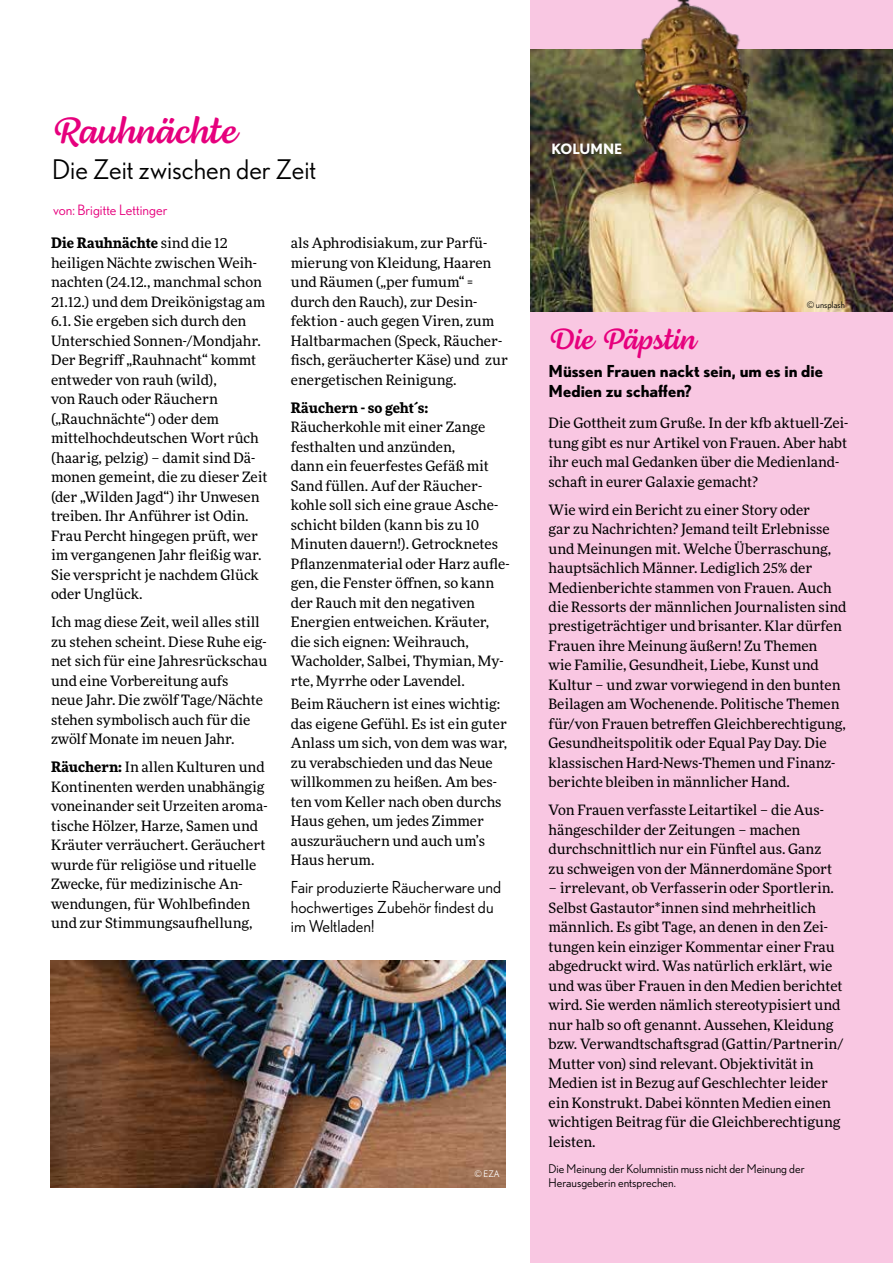
<style>
.page{position:relative;width:893px;height:1263px;background:#fff}
.page>*{position:absolute;margin:0;border:0;box-sizing:border-box;transform-origin:0 0}
.t1{font:37.5px "Lemongrass Script";color:#e6007d}
.t2{font:30px "Lemongrass Script";color:#e6007d}
.t3{font:27px "Nobel";color:#000}
.t4{font:16.5px/19.5px "Nobel";color:#000}
.t5{font:700 16.5px/19.5px "Nobel";color:#000}
.t6{font:14.25px/19.5px "More Pro";color:#000}
.t7{font:14.25px "Nobel";color:#e6007d}
.t8{font:700 14.25px "More Pro";color:#000}
.t9{font:700 14.25px "Nobel";color:#fff}
.t10{font:12px/13.5px "Nobel";color:#000}
.t11{font:9px "Nobel";color:#000}
.t12{font:9px "Nobel";color:#fff}
.s1{font-weight:700}
</style>
<div class="page">
<div style="left:531px;top:0;width:362px;height:1263px;background:#f9c7e2"></div>
<img style="left:530px;top:50px;width:363px;height:262px">
<img style="left:618px;top:0;width:148px;height:146px">
<img style="left:51px;top:960px;width:454px;height:227px">
<h1 class="t1" style="left:52px;top:108px;width:186px">Rauhnächte</h1>
<h3 class="t3" style="left:52px;top:154px;width:266px">Die Zeit zwischen der Zeit</h3>
<p class="t7" style="left:53px;top:201px;width:116px">von: Brigitte Lettinger</p>
<p class="t6" style="left:291px;top:233px;width:219px">als Aphrodisiakum, zur Parfü&shy;mierung von Kleidung, Haaren und Räumen („per fumum“ = durch den Rauch), zur Desin&shy;fektion - auch gegen Viren, zum<br>Haltbarmachen (Speck, Räucher&shy;fisch, geräucherter Käse) und zur energetischen Reinigung.</p>
<p class="t8" style="left:291px;top:397px;width:139px">Räuchern - so geht´s:</p>
<p class="t6" style="left:291px;top:417px;width:220px">Räucherkohle mit einer Zange festhalten und anzünden,<br>dann ein feuerfestes Gefäß mit<br>Sand füllen. Auf der Räucher&shy;kohle soll sich eine graue Asche&shy;schicht bilden (kann bis zu 10<br>Minuten dauern!). Getrocknetes<br>Pflanzenmaterial oder Harz aufle&shy;gen, die Fenster öffnen, so kann der Rauch mit den negativen<br>Energien entweichen. Kräuter, die sich eignen: Weihrauch,<br>Wacholder, Salbei, Thymian, My&shy;rte, Myrrhe oder Lavendel.</p>
<p class="t6" style="left:291px;top:694px;width:218px">Beim Räuchern ist eines wichtig: das eigene Gefühl. Es ist ein guter<br>Anlass um sich, von dem was war, zu verabschieden und das Neue willkommen zu heißen. Am bes&shy;ten vom Keller nach oben durchs<br>Haus gehen, um jedes Zimmer auszuräuchern und auch um’s<br>Haus herum.</p>
<p class="t4" style="left:291px;top:878px;width:212px">Fair produzierte Räucherware und hochwertiges Zubehör findest du im Weltladen!</p>
<p class="t6" style="left:51px;top:233px;width:218px"><span class="s1">Die Rauhnächte</span> sind die 12 heiligen Nächte zwischen Weih&shy;nachten (24.12., manchmal schon<br>21.12.) und dem Dreikönigstag am<br>6.1. Sie ergeben sich durch den<br>Unterschied Sonnen-/Mondjahr.<br>Der Begriff „Rauhnacht“ kommt entweder von rauh (wild),<br>von Rauch oder Räuchern („Rauchnächte“) oder dem mittelhochdeutschen Wort rûch (haarig, pelzig) – damit sind Dä&shy;monen gemeint, die zu dieser Zeit (der „Wilden Jagd“) ihr Unwesen treiben. Ihr Anführer ist Odin.<br>Frau Percht hingegen prüft, wer im vergangenen Jahr fleißig war.<br>Sie verspricht je nachdem Glück oder Unglück.</p>
<p class="t6" style="left:51px;top:612px;width:218px">Ich mag diese Zeit, weil alles still zu stehen scheint. Diese Ruhe eig&shy;net sich für eine Jahresrückschau und eine Vorbereitung aufs<br>neue Jahr. Die zwölf Tage/Nächte stehen symbolisch auch für die zwölf Monate im neuen Jahr.</p>
<p class="t6" style="left:51px;top:756px;width:218px"><span class="s1">Räuchern:</span> In allen Kulturen und<br>Kontinenten werden unabhängig voneinander seit Urzeiten aroma&shy;tische Hölzer, Harze, Samen und<br>Kräuter verräuchert. Geräuchert wurde für religiöse und rituelle<br>Zwecke, für medizinische An&shy;wendungen, für Wohlbefinden und zur Stimmungsaufhellung,</p>
<p class="t12" style="left:474px;top:1169px;width:27px">© EZA</p>
<p class="t9" style="left:551px;top:140px;width:72px">KOLUMNE</p>
<h2 class="t2" style="left:548px;top:321px;width:149px">Die Päpstin</h2>
<p class="t11" style="left:807px;top:299px;width:40px">© unsplash</p>
<p class="t5" style="left:549px;top:361px;width:276px">Müssen Frauen nackt sein, um es in die<br>Medien zu schaffen?</p>
<p class="t6" style="left:549px;top:412px;width:301px">Die Gottheit zum Gruße. In der kfb aktuell-Zei&shy;tung gibt es nur Artikel von Frauen. Aber habt ihr euch mal Gedanken über die Medienland&shy;schaft in eurer Galaxie gemacht?</p>
<p class="t6" style="left:549px;top:499px;width:299px">Wie wird ein Bericht zu einer Story oder<br>gar zu Nachrichten? Jemand teilt Erlebnisse und Meinungen mit. Welche Überraschung, hauptsächlich Männer. Lediglich 25% der Medienberichte stammen von Frauen. Auch die Ressorts der männlichen Journalisten sind prestigeträchtiger und brisanter. Klar dürfen Frauen ihre Meinung äußern! Zu Themen<br>wie Familie, Gesundheit, Liebe, Kunst und Kultur – und zwar vorwiegend in den bunten Beilagen am Wochenende. Politische Themen für/von Frauen betreffen Gleichberechtigung, Gesundheitspolitik oder Equal Pay Day. Die klassischen Hard-News-Themen und Finanz&shy;berichte bleiben in männlicher Hand.</p>
<p class="t6" style="left:549px;top:800px;width:285px">Von Frauen verfasste Leitartikel – die Aus&shy;hängeschilder der Zeitungen – machen durchschnittlich nur ein Fünftel aus. Ganz zu schweigen von der Männerdomäne Sport</p>
<p class="t6" style="left:549px;top:878px;width:296px">– irrelevant, ob Verfasserin oder Sportlerin.<br>Selbst Gastautor*innen sind mehrheitlich männlich. Es gibt Tage, an denen in den Zei&shy;tungen kein einziger Kommentar einer Frau abgedruckt wird. Was natürlich erklärt, wie und was über Frauen in den Medien berichtet wird. Sie werden nämlich stereotypisiert und nur halb so oft genannt. Aussehen, Kleidung bzw. Verwandtschaftsgrad (Gattin/Partnerin/ Mutter von) sind relevant. Objektivität in Medien ist in Bezug auf Geschlechter leider ein Konstrukt. Dabei könnten Medien einen wichtigen Beitrag für die Gleichberechtigung leisten.</p>
<p class="t10" style="left:549px;top:1162px;width:258px">Die Meinung der Kolumnistin muss nicht der Meinung der<br>Herausgeberin entsprechen.</p>
</div>
